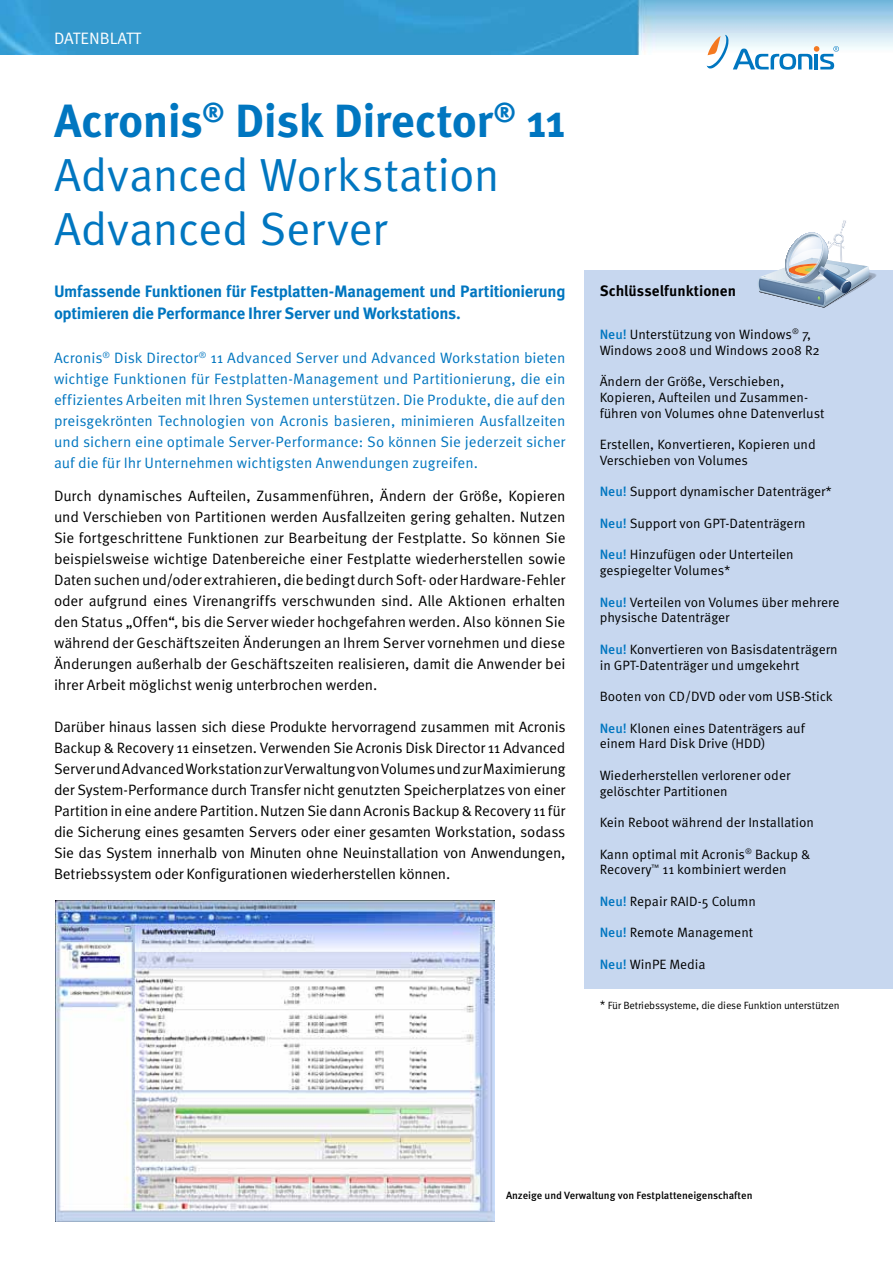
<style>
.page{position:relative;width:893px;height:1263px;background:#fff}
.page>*{position:absolute;margin:0;border:0;box-sizing:border-box;transform-origin:0 0}
.t1{font:46.5px/54px "Meta Pro";letter-spacing:-.01em;color:#0076c0}
.t2{font:700 16.5px/22.5px "Meta Pro";letter-spacing:-.02em;color:#0076c0}
.t3{font:16.5px "Meta Pro";color:#fff}
.t4{font:15px/21px "Meta Pro";letter-spacing:-.01em;color:#000;text-align:justify}
.t5{font:15px/21px "Meta Pro";letter-spacing:.005em;color:#0076c0;text-align:justify}
.t6{font:700 15px "Meta Pro";color:#000}
.t7{font:13.5px/15.8px "Meta Pro";color:#000}
.t8{font:10.5px "Meta Pro";letter-spacing:-.015em;color:#000}
.t9{font:500 10.5px "Meta Pro";letter-spacing:-.005em;color:#000}
.s1{font-weight:700}
.s2{font-weight:500;color:#0076c0}
.s3{font-size:12px}
</style>
<div class="page">
<div style="left:585px;top:271px;width:308px;height:718px;background:#c7d7ef"></div>
<img style="left:0;top:0;width:893px;height:54px">
<img style="left:55px;top:901px;width:440px;height:320px">
<svg style="left:758px;top:220px;width:119px;height:88px"></svg>
<svg style="left:707px;top:35px;width:132px;height:35px"></svg>
<p class="t3" style="left:54px;top:28px;width:89px">DATENBLATT</p>
<h1 class="t1" style="left:54px;top:95px;width:513px"><span class="s1">Acronis</span><sup>®</sup> <span class="s1">Disk Director</span><sup>®</sup> <span class="s1">11<br></span>Advanced Workstation<br>Advanced Server</h1>
<p class="t2" style="left:54px;top:280px;width:513px">Umfassende Funktionen für Festplatten-Management und Partitionierung optimieren die Performance Ihrer Server und Workstations.</p>
<p class="t5" style="left:54px;top:347px;width:513px">Acronis<sup>®</sup> Disk Director<sup>®</sup> 11 Advanced Server und Advanced Workstation bieten wichtige Funktionen für Festplatten-Management und Partitionierung, die ein effizientes Arbeiten mit Ihren Systemen unterstützen. Die Produkte, die auf den preisgekrönten Technologien von Acronis basieren, minimieren Ausfallzeiten und sichern eine optimale Server-Performance: So können Sie jederzeit sicher auf die für Ihr Unternehmen wichtigsten Anwendungen zugreifen.</p>
<p class="t4" style="left:54px;top:486px;width:513px">Durch dynamisches Aufteilen, Zusammenführen, Ändern der Größe, Kopieren und Verschieben von Partitionen werden Ausfallzeiten gering gehalten. Nutzen Sie fortgeschrittene Funktionen zur Bearbeitung der Festplatte. So können Sie beispielsweise wichtige Datenbereiche einer Festplatte wiederherstellen sowie Daten suchen und/oder extrahieren, die bedingt durch Soft- oder Hardware-Fehler oder aufgrund eines Virenangriffs verschwunden sind. Alle Aktionen erhalten den Status „Offen“, bis die Server wieder hochgefahren werden. Also können Sie während der Geschäftszeiten Änderungen an Ihrem Server vornehmen und diese Änderungen außerhalb der Geschäftszeiten realisieren, damit die Anwender bei ihrer Arbeit möglichst wenig unterbrochen werden.</p>
<p class="t4" style="left:54px;top:717px;width:513px">Darüber hinaus lassen sich diese Produkte hervorragend zusammen mit Acronis Backup &amp; Recovery 11 einsetzen. Verwenden Sie Acronis Disk Director 11 Advanced Server und Advanced Workstation zur Verwaltung von Volumes und zur Maximierung der System-Performance durch Transfer nicht genutzten Speicherplatzes von einer Partition in eine andere Partition. Nutzen Sie dann Acronis Backup &amp; Recovery 11 für die Sicherung eines gesamten Servers oder einer gesamten Workstation, sodass Sie das System innerhalb von Minuten ohne Neuinstallation von Anwendungen, Betriebssystem oder Konfigurationen wiederherstellen können.</p>
<p class="t6" style="left:600px;top:281px;width:138px">Schlüsselfunktionen</p>
<p class="t7" style="left:600px;top:327px;width:222px"><span class="s2">Neu!</span> Unterstützung von Windows<sup>®</sup> 7,<br>Windows 2008 und Windows 2008 R2</p>
<p class="t7" style="left:600px;top:374px;width:226px">Ändern der Größe, Verschieben,<br>Kopieren, Aufteilen und Zusammen&shy;führen von Volumes ohne Datenverlust</p>
<p class="t7" style="left:600px;top:437px;width:218px">Erstellen, Konvertieren, Kopieren und<br>Verschieben von Volumes</p>
<p class="t7" style="left:600px;top:484px;width:234px"><span class="s2">Neu!</span> Support dynamischer Datenträger*</p>
<p class="t7" style="left:600px;top:516px;width:207px"><span class="s2">Neu!</span> Support von GPT-Datenträgern</p>
<p class="t7" style="left:600px;top:547px;width:196px"><span class="s2">Neu!</span> Hinzufügen oder Unterteilen gespiegelter Volumes*</p>
<p class="t7" style="left:600px;top:594px;width:241px"><span class="s2">Neu!</span> Verteilen von Volumes über mehrere physische Datenträger</p>
<p class="t7" style="left:600px;top:642px;width:239px"><span class="s2">Neu!</span> Konvertieren von Basisdatenträgern in GPT-Datenträger und umgekehrt</p>
<p class="t7" style="left:600px;top:689px;width:235px">Booten von CD/DVD oder vom USB-Stick</p>
<p class="t7" style="left:600px;top:720px;width:207px"><span class="s2">Neu!</span> Klonen eines Datenträgers auf einem Hard Disk Drive (HDD)</p>
<p class="t7" style="left:600px;top:768px;width:192px">Wiederherstellen verlorener oder gelöschter Partitionen</p>
<p class="t7" style="left:600px;top:815px;width:216px">Kein Reboot während der Installation</p>
<p class="t7" style="left:600px;top:846px;width:212px">Kann optimal mit Acronis<sup>®</sup> Backup &amp;<br>Recovery<sup>™</sup> 11 kombiniert werden</p>
<p class="t7" style="left:600px;top:894px;width:158px"><span class="s2">Neu!</span> Repair RAID-5 Column</p>
<p class="t7" style="left:600px;top:925px;width:155px"><span class="s2">Neu!</span> Remote Management</p>
<p class="t7" style="left:600px;top:957px;width:107px"><span class="s2">Neu!</span> WinPE Media</p>
<p class="t8" style="left:600px;top:998px;width:241px"><span class="s3">*</span> Für Betriebssysteme, die diese Funktion unterstützen</p>
<p class="t9" style="left:506px;top:1189px;width:248px">Anzeige und Verwaltung von Festplatteneigenschaften</p>
</div>
